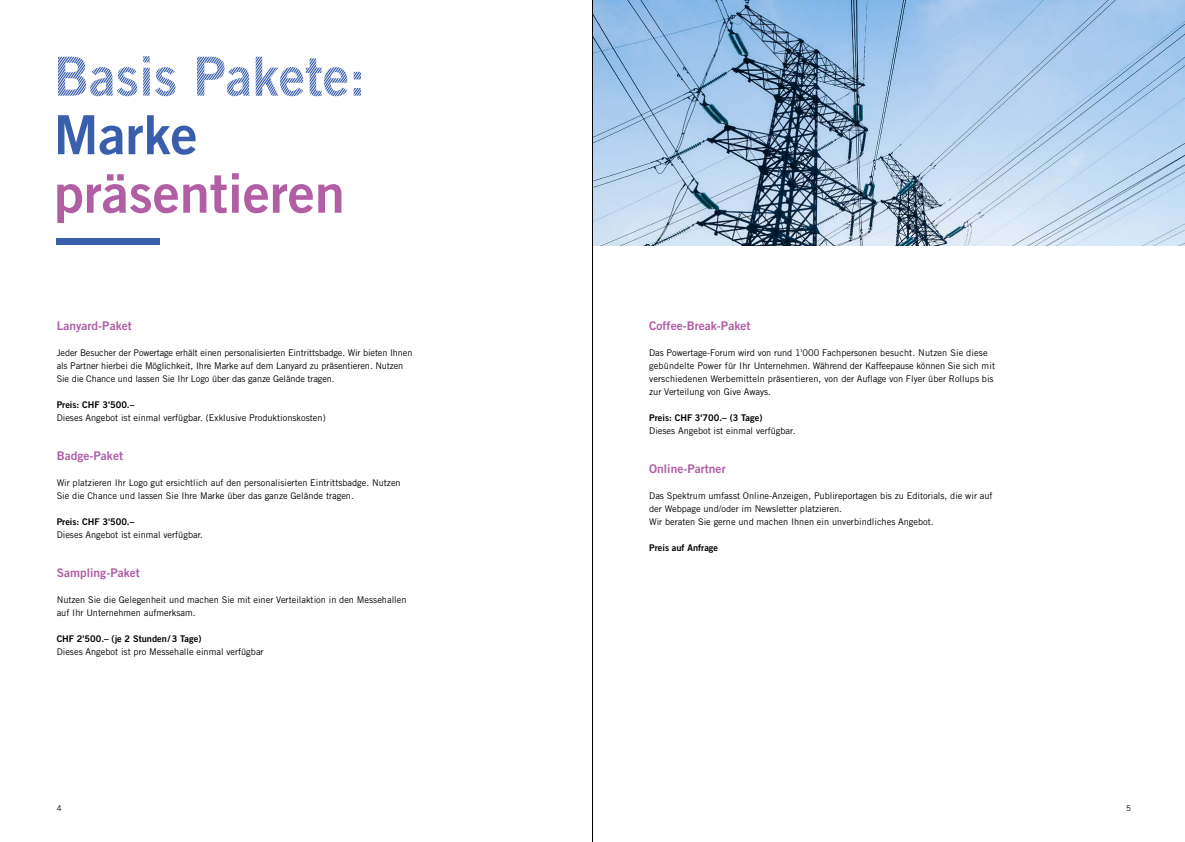
<style>
.page{position:relative;width:1185px;height:842px;background:#fff}
.page>*{position:absolute;margin:0;border:0;box-sizing:border-box;transform-origin:0 0}
.t1{font:12px "Trade Gothic LT Std Bd 2";letter-spacing:.005em;color:#b15ea5}
.t2{font:9.2px/13px "Trade Gothic LT Std";color:#000}
.t3{font:9.2px "Trade Gothic LT Std Bd 2";color:#000}
.t4{font:8px "Trade Gothic LT Std";color:#000}
</style>
<div class="page">
<svg style="left:57px;top:173px;width:284px;height:50px"></svg>
<svg style="left:58px;top:115px;width:138px;height:40px"></svg>
<svg style="left:58px;top:56px;width:303px;height:40px"></svg>
<div style="left:57px;top:239px;width:103px;height:6px;background:#395eab"></div>
<img style="left:593px;top:0;width:592px;height:245px">
<hr style="left:592px;top:0;width:1px;height:842px;background:#000">
<h1 class="t1" style="left:57px;top:318px;width:77px">Lanyard-Paket</h1>
<p class="t2" style="left:57px;top:346px;width:357px">Jeder Besucher der Powertage erhält einen personalisierten Eintrittsbadge. Wir bieten Ihnen als Partner hierbei die Möglichkeit, Ihre Marke auf dem Lanyard zu präsentieren. Nutzen<br>Sie die Chance und lassen Sie Ihr Logo über das ganze Gelände tragen.</p>
<p class="t3" style="left:57px;top:399px;width:79px">Preis: CHF 3'500.–</p>
<p class="t2" style="left:57px;top:411px;width:271px">Dieses Angebot ist einmal verfügbar. (Exklusive Produktionskosten)</p>
<h1 class="t1" style="left:57px;top:448px;width:68px">Badge-Paket</h1>
<p class="t2" style="left:57px;top:476px;width:346px">Wir platzieren Ihr Logo gut ersichtlich auf den personalisierten Eintrittsbadge. Nutzen<br>Sie die Chance und lassen Sie Ihre Marke über das ganze Gelände tragen.</p>
<p class="t3" style="left:57px;top:516px;width:79px">Preis: CHF 3'500.–</p>
<p class="t2" style="left:57px;top:528px;width:148px">Dieses Angebot ist einmal verfügbar.</p>
<h1 class="t1" style="left:57px;top:565px;width:85px">Sampling-Paket</h1>
<p class="t2" style="left:57px;top:593px;width:351px">Nutzen Sie die Gelegenheit und machen Sie mit einer Verteilaktion in den Messehallen auf Ihr Unternehmen aufmerksam.</p>
<p class="t3" style="left:57px;top:633px;width:146px">CHF 2'500.– (je 2 Stunden/3 Tage)</p>
<p class="t2" style="left:57px;top:645px;width:208px">Dieses Angebot ist pro Messehalle einmal verfügbar</p>
<h1 class="t1" style="left:649px;top:318px;width:103px">Coffee-Break-Paket</h1>
<p class="t2" style="left:649px;top:346px;width:347px">Das Powertage-Forum wird von rund 1'000 Fachpersonen besucht. Nutzen Sie diese gebündelte Power für Ihr Unternehmen. Während der Kaffeepause können Sie sich mit verschiedenen Werbemitteln präsentieren, von der Auflage von Flyer über Rollups bis zur Verteilung von Give Aways.</p>
<p class="t3" style="left:649px;top:412px;width:115px">Preis: CHF 3'700.– (3 Tage)</p>
<p class="t2" style="left:649px;top:424px;width:148px">Dieses Angebot ist einmal verfügbar.</p>
<h1 class="t1" style="left:649px;top:461px;width:78px">Online-Partner</h1>
<p class="t2" style="left:649px;top:489px;width:345px">Das Spektrum umfasst Online-Anzeigen, Publireportagen bis zu Editorials, die wir auf der Webpage und/oder im Newsletter platzieren.<br>Wir beraten Sie gerne und machen Ihnen ein unverbindliches Angebot.</p>
<p class="t3" style="left:649px;top:542px;width:70px">Preis auf Anfrage</p>
<p class="t4" style="left:57px;top:803px;width:6px">4</p>
<p class="t4" style="left:1126px;top:803px;width:6px">5</p>
</div>
